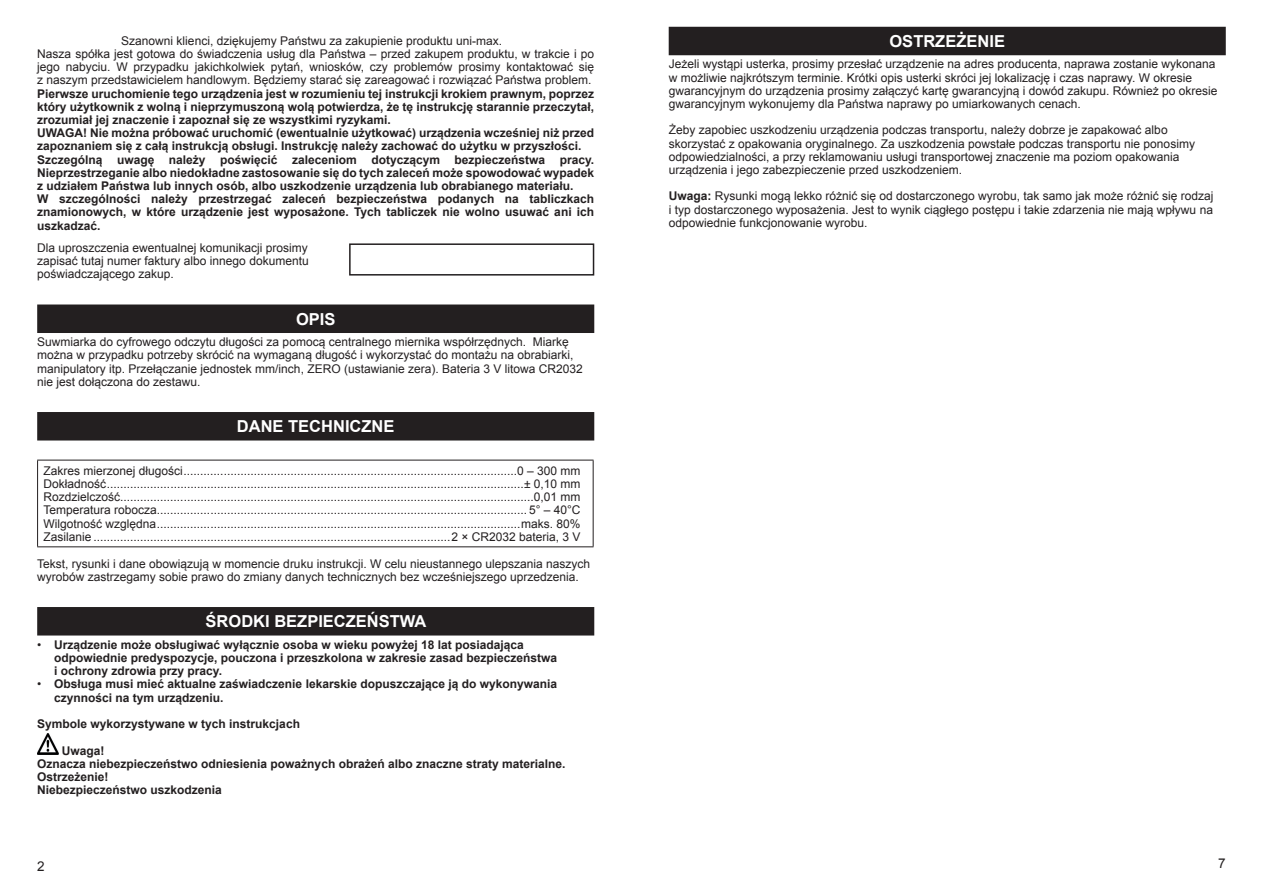
<style>
.page{position:relative;width:1263px;height:893px;background:#fff}
.page>*{position:absolute;margin:0;border:0;box-sizing:border-box;transform-origin:0 0}
.t1{font:700 16.5px "Arial";color:#fff}
.t2{font:13.5px "Arial";color:#231f20}
.t3{font:12px/13.2px "Arial";color:#231f20}
.t4{font:700 12px/13.2px "Arial";color:#231f20}
.s1{font-style:inherit}
.s2{font-weight:400}
.s3{font-weight:700}
</style>
<div class="page">
<div style="left:37px;top:304px;width:557px;height:29px;background:#231f20"></div>
<div style="left:37px;top:412px;width:557px;height:28px;background:#231f20"></div>
<div style="left:37px;top:607px;width:557px;height:28px;background:#231f20"></div>
<hr style="left:37px;top:460px;width:556px;height:1px;background:#231f20">
<hr style="left:37px;top:460px;width:1px;height:86px;background:#231f20">
<hr style="left:593px;top:460px;width:1px;height:86px;background:#231f20">
<hr style="left:37px;top:546px;width:556px;height:1px;background:#231f20">
<img style="left:37px;top:733px;width:21px;height:22px">
<div style="left:349px;top:243px;width:245px;height:33px;border:2px solid #231f20"></div>
<div style="left:669px;top:27px;width:557px;height:28px;background:#231f20"></div>
<p class="t3" style="left:37px;top:34px;width:559px;text-indent:84px">Szanowni klienci, dziękujemy Państwu za zakupienie produktu <span class="s1">uni-max</span>.<br>Nasza spółka jest gotowa do świadczenia usług dla Państwa – przed zakupem produktu, w trakcie i po jego nabyciu. W przypadku jakichkolwiek pytań, wniosków, czy problemów prosimy kontaktować się z naszym przedstawicielem handlowym. Będziemy starać się zareagować i rozwiązać Państwa problem.</p>
<p class="t4" style="left:37px;top:87px;width:559px">Pierwsze uruchomienie tego urządzenia jest w rozumieniu tej instrukcji krokiem prawnym, poprzez który użytkownik z wolną i nieprzymuszoną wolą potwierdza, że tę instrukcję starannie przeczytał, zrozumiał jej znaczenie i zapoznał się ze wszystkimi ryzykami.<br>UWAGA! Nie można próbować uruchomić (ewentualnie użytkować) urządzenia wcześniej niż przed zapoznaniem się z całą instrukcją obsługi. Instrukcję należy zachować do użytku w przyszłości.<br>Szczególną uwagę należy poświęcić zaleceniom dotyczącym bezpieczeństwa pracy.<br>Nieprzestrzeganie albo niedokładne zastosowanie się do tych zaleceń może spowodować wypadek z udziałem Państwa lub innych osób, albo uszkodzenie urządzenia lub obrabianego materiału.<br>W szczególności należy przestrzegać zaleceń bezpieczeństwa podanych na tabliczkach znamionowych, w które urządzenie jest wyposażone. Tych tabliczek nie wolno usuwać ani ich uszkadzać.</p>
<p class="t3" style="left:37px;top:241px;width:273px;text-align:justify">Dla uproszczenia ewentualnej komunikacji prosimy zapisać tutaj numer faktury albo innego dokumentu poświadczającego zakup.</p>
<h1 class="t1" style="left:296px;top:308px;width:41px">OPIS</h1>
<p class="t3" style="left:37px;top:335px;width:547px">Suwmiarka do cyfrowego odczytu długości za pomocą centralnego miernika współrzędnych. Miarkę można w przypadku potrzeby skrócić na wymaganą długość i wykorzystać do montażu na obrabiarki, manipulatory itp. Przełączanie jednostek mm/inch, ZERO (ustawianie zera). Bateria 3 V litowa CR2032 nie jest dołączona do zestawu.</p>
<h1 class="t1" style="left:237px;top:415px;width:159px">DANE TECHNICZNE</h1>
<p class="t3" style="left:44px;top:464px;width:539px;text-align:justify">Zakres mierzonej długości ....................................................................................................0 – 300 mm Dokładność .............................................................................................................................± 0,<span class="s1">10</span> mm Rozdzielczość............................................................................................................................0,01 mm Temperatura robocza............................................................................................................... 5° – 40°C Wilgotność względna .............................................................................................................maks. 80% Zasilanie ...........................................................................................................2 × CR2032 bateria, 3 V</p>
<p class="t3" style="left:37px;top:557px;width:554px">Tekst, rysunki i dane obowiązują w momencie druku instrukcji. W celu nieustannego ulepszania naszych wyrobów zastrzegamy sobie prawo do zmiany danych technicznych bez wcześniejszego uprzedzenia.</p>
<h1 class="t1" style="left:206px;top:610px;width:222px">ŚRODKI BEZPIECZEŃSTWA</h1>
<p class="t4" style="left:54px;top:638px;width:504px;text-indent:-17px"><span class="s2">•</span> Urządzenie może obsługiwać wyłącznie osoba w wieku powyżej 18 lat posiadająca odpowiednie predyspozycje, pouczona i przeszkolona w zakresie zasad bezpieczeństwa i ochrony zdrowia przy pracy.</p>
<p class="t4" style="left:54px;top:678px;width:504px;text-indent:-17px"><span class="s2">•</span> Obsługa musi mieć aktualne zaświadczenie lekarskie dopuszczające ją do wykonywania czynności na tym urządzeniu.</p>
<p class="t4" style="left:37px;top:717px;width:264px">Symbole wykorzystywane w tych instrukcjach</p>
<p class="t4" style="left:37px;top:744px;width:530px;text-indent:25px">Uwaga!<br>Oznacza niebezpieczeństwo odniesienia poważnych obrażeń albo znaczne straty materialne.<br>Ostrzeżenie!<br>Niebezpieczeństwo uszkodzenia</p>
<p class="t2" style="left:37px;top:857px;width:9px">2</p>
<h1 class="t1" style="left:889px;top:30px;width:117px">OSTRZEŻENIE</h1>
<p class="t3" style="left:669px;top:58px;width:550px">Jeżeli wystąpi usterka, prosimy przesłać urządzenie na adres producenta, naprawa zostanie wykonana w możliwie najkrótszym terminie. Krótki opis usterki skróci jej lokalizację i czas naprawy. W okresie gwarancyjnym do urządzenia prosimy załączyć kartę gwarancyjną i dowód zakupu. Również po okresie gwarancyjnym wykonujemy dla Państwa naprawy po umiarkowanych cenach.</p>
<p class="t3" style="left:669px;top:124px;width:528px">Żeby zapobiec uszkodzeniu urządzenia podczas transportu, należy dobrze je zapakować albo skorzystać z opakowania oryginalnego. Za uszkodzenia powstałe podczas transportu nie ponosimy odpowiedzialności, a przy reklamowaniu usługi transportowej znaczenie ma poziom opakowania urządzenia i jego zabezpieczenie przed uszkodzeniem.</p>
<p class="t3" style="left:669px;top:190px;width:546px;text-align:justify"><span class="s3">Uwaga:</span> Rysunki mogą lekko różnić się od dostarczonego wyrobu, tak samo jak może różnić się rodzaj i typ dostarczonego wyposażenia. Jest to wynik ciągłego postępu i takie zdarzenia nie mają wpływu na odpowiednie funkcjonowanie wyrobu.</p>
<p class="t2" style="left:1218px;top:855px;width:9px">7</p>
</div>
